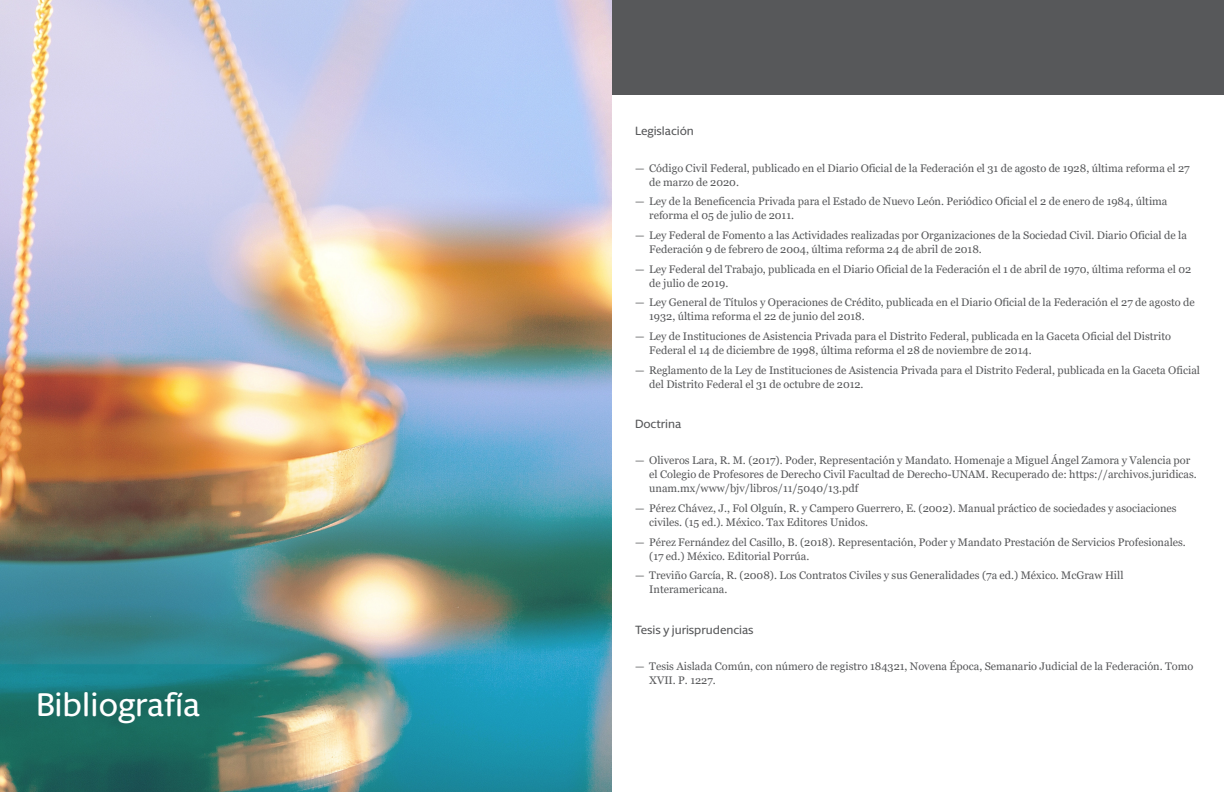
<style>
.page{position:relative;width:1224px;height:792px;background:#fff}
.page>*{position:absolute;margin:0;border:0;box-sizing:border-box;transform-origin:0 0}
.C_PIT_Header{font:500 33px "Berlingske Sans Round";color:#fff}
.C_PIT_Body_Heading_1{font:500 12px "Berlingske Sans Round";color:#57585a}
.t1{font:11px/14px "Georgia";color:#57585a}
</style>
<div class="page">
<img style="left:0;top:1px;width:612px;height:791px">
<div style="left:612px;top:1px;width:612px;height:94px;background:#57585a"></div>
<p class="C_PIT_Header" style="left:36px;top:682px;width:165px">Bibliografía</p>
<p class="C_PIT_Body_Heading_1" style="left:635px;top:123px;width:60px">Legislación</p>
<p class="t1" style="left:649px;top:161px;width:542px;text-indent:-14px">— Código Civil Federal, publicado en el Diario Oficial de la Federación el 31 de agosto de 1928, última reforma el 27 de marzo de 2020.</p>
<p class="t1" style="left:649px;top:195px;width:520px;text-indent:-14px">— Ley de la Beneficencia Privada para el Estado de Nuevo León. Periódico Oficial el 2 de enero de 1984, última reforma el 05 de julio de 2011.</p>
<p class="t1" style="left:649px;top:228px;width:539px;text-indent:-14px">— Ley Federal de Fomento a las Actividades realizadas por Organizaciones de la Sociedad Civil. Diario Oficial de la<br>Federación 9 de febrero de 2004, última reforma 24 de abril de 2018.</p>
<p class="t1" style="left:649px;top:262px;width:544px;text-indent:-14px">— Ley Federal del Trabajo, publicada en el Diario Oficial de la Federación el 1 de abril de 1970, última reforma el 02 de julio de 2019.</p>
<p class="t1" style="left:649px;top:296px;width:547px;text-indent:-14px">— Ley General de Títulos y Operaciones de Crédito, publicada en el Diario Oficial de la Federación el 27 de agosto de<br>1932, última reforma el 22 de junio del 2018.</p>
<p class="t1" style="left:649px;top:329px;width:523px;text-indent:-14px">— Ley de Instituciones de Asistencia Privada para el Distrito Federal, publicada en la Gaceta Oficial del Distrito<br>Federal el 14 de diciembre de 1998, última reforma el 28 de noviembre de 2014.</p>
<p class="t1" style="left:649px;top:363px;width:552px;text-indent:-14px">— Reglamento de la Ley de Instituciones de Asistencia Privada para el Distrito Federal, publicada en la Gaceta Oficial del Distrito Federal el 31 de octubre de 2012.</p>
<p class="C_PIT_Body_Heading_1" style="left:635px;top:415px;width:48px">Doctrina</p>
<p class="t1" style="left:649px;top:454px;width:549px;text-indent:-14px">— Oliveros Lara, R. M. (2017). Poder, Representación y Mandato. Homenaje a Miguel Ángel Zamora y Valencia por el Colegio de Profesores de Derecho Civil Facultad de Derecho-UNAM. Recuperado de: https://archivos.juridicas. unam.mx/www/bjv/libros/11/5040/13.pdf</p>
<p class="t1" style="left:649px;top:502px;width:529px;text-indent:-14px">— Pérez Chávez, J., Fol Olguín, R. y Campero Guerrero, E. (2002). Manual práctico de sociedades y asociaciones civiles. (15 ed.). México. Tax Editores Unidos.</p>
<p class="t1" style="left:649px;top:535px;width:538px;text-indent:-14px">— Pérez Fernández del Casillo, B. (2018). Representación, Poder y Mandato Prestación de Servicios Profesionales. (17 ed.) México. Editorial Porrúa.</p>
<p class="t1" style="left:649px;top:569px;width:476px;text-indent:-14px">— Treviño García, R. (2008). Los Contratos Civiles y sus Generalidades (7a ed.) México. McGraw Hill<br>Interamericana.</p>
<p class="C_PIT_Body_Heading_1" style="left:635px;top:621px;width:120px">Tesis y jurisprudencias</p>
<p class="t1" style="left:649px;top:660px;width:546px;text-indent:-14px">— Tesis Aislada Común, con número de registro 184321, Novena Época, Semanario Judicial de la Federación. Tomo<br>XVII. P. 1227.</p>
</div>
